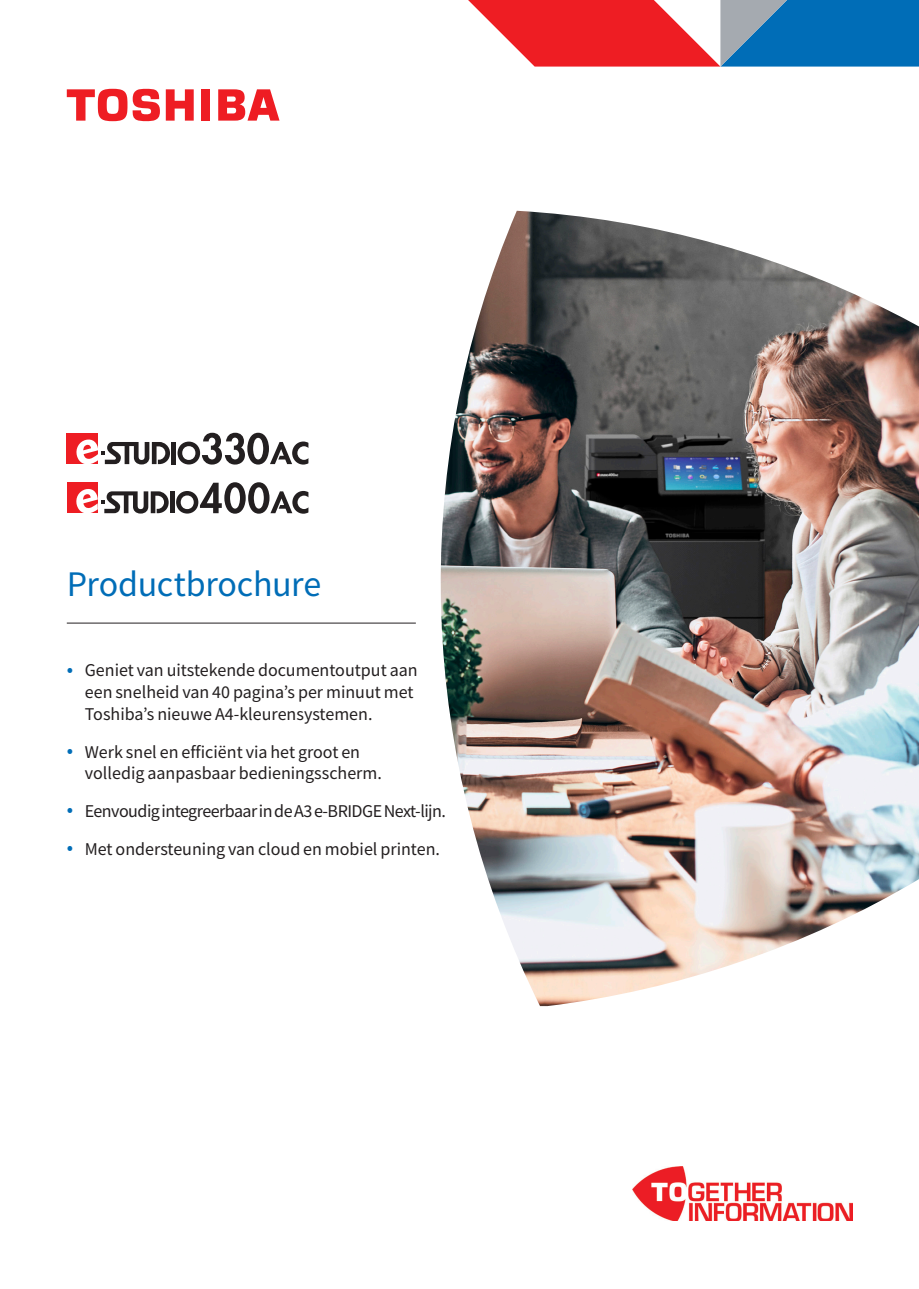
<style>
.page{position:relative;width:919px;height:1289px;background:#fff}
.page>*{position:absolute;margin:0;border:0;box-sizing:border-box;transform-origin:0 0}
.Collateral_type_colo{font:36px "Toshiba Sans";letter-spacing:-.01em;color:#006db7}
.Highlight_bullets_BL{font:18px/21.6px "Toshiba Sans";color:#231f20}
.Highlight_bullets_BL-2{font:18px "Toshiba Sans";letter-spacing:-.03em;color:#231f20}
.s1{font-size:21px;color:#006db7}
</style>
<div class="page">
<hr style="left:67px;top:623px;width:349px;height:1px;background:#231f20">
<img style="left:404px;top:211px;width:514px;height:795px">
<hr style="left:67px;top:629px;width:349px;height:1px;background:#fff">
<div style="left:67px;top:433px;width:31px;height:31px;background:#ee1d23"></div>
<div style="left:171px;top:442px;width:5px;height:22px;background:#231f20"></div>
<svg style="left:76px;top:439px;width:94px;height:25px"></svg>
<svg style="left:177px;top:433px;width:131px;height:31px"></svg>
<svg style="left:468px;top:0;width:450px;height:67px;background:#956784"></svg>
<img style="left:632px;top:1166px;width:220px;height:54px">
<svg style="left:67px;top:89px;width:60px;height:32px"></svg>
<div style="left:201px;top:89px;width:9px;height:32px;background:#ee1d23"></div>
<svg style="left:166px;top:89px;width:28px;height:32px"></svg>
<svg style="left:218px;top:89px;width:61px;height:32px"></svg>
<svg style="left:133px;top:89px;width:27px;height:32px"></svg>
<div style="left:67px;top:482px;width:31px;height:31px;background:#ee1d23"></div>
<div style="left:170px;top:491px;width:5px;height:22px;background:#231f20"></div>
<svg style="left:76px;top:489px;width:93px;height:24px"></svg>
<svg style="left:176px;top:482px;width:132px;height:31px"></svg>
<p class="Collateral_type_colo" style="left:67px;top:561px;width:256px">Productbrochure</p>
<p class="Highlight_bullets_BL" style="left:85px;top:659px;width:334px;text-indent:-18px"><span class="s1">•</span> Geniet van uitstekende documentoutput aan een snelheid van 40 pagina’s per minuut met<br>Toshiba’s nieuwe A4-kleurensystemen.</p>
<p class="Highlight_bullets_BL" style="left:85px;top:740px;width:298px;text-indent:-18px"><span class="s1">•</span> Werk snel en efficiënt via het groot en volledig aanpasbaar bedieningsscherm.</p>
<p class="Highlight_bullets_BL-2" style="left:67px;top:799px;width:380px"><span class="s1">•</span> Eenvoudig integreerbaar in de A3 e-BRIDGE Next-lijn.</p>
<p class="Highlight_bullets_BL" style="left:67px;top:838px;width:375px"><span class="s1">•</span> Met ondersteuning van cloud en mobiel printen.</p>
</div>
